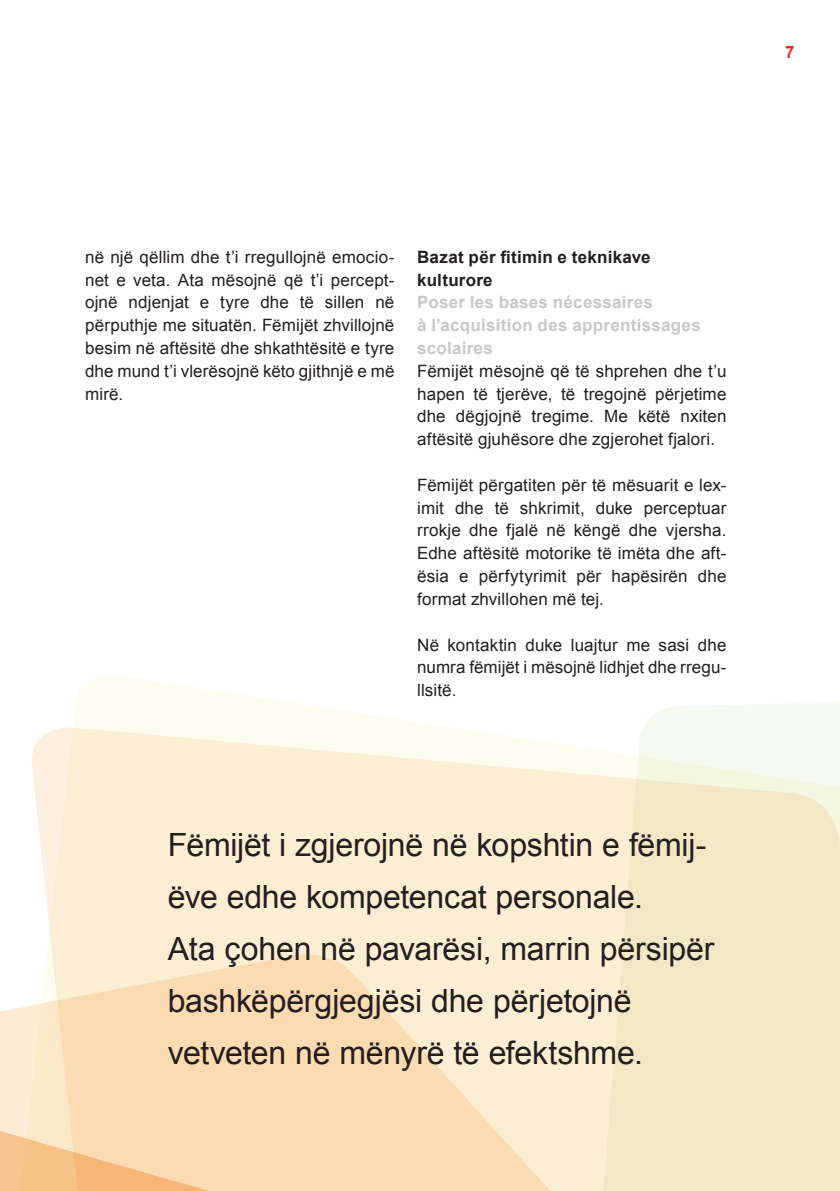
<style>
.page{position:relative;width:840px;height:1191px;background:#fff}
.page>*{position:absolute;margin:0;border:0;box-sizing:border-box;transform-origin:0 0}
.t1{font:32px/52px "Arial";letter-spacing:-.005em;color:#231f20}
.t2{font:17px/22.8px "Arial";letter-spacing:.005em;color:#231f20;text-align:justify}
.t3{font:700 17px/22.8px "Arial";letter-spacing:.015em;color:#c7c8ca}
.t4{font:700 17px/22.8px "Arial";letter-spacing:.015em;color:#231f20}
.t5{font:700 17px "Arial";color:#ee262c}
</style>
<div class="page">
<svg style="left:5px;top:675px;width:402px;height:516px"></svg>
<svg style="left:26px;top:721px;width:560px;height:470px;background:#fbe8c9"></svg>
<svg style="left:586px;top:703px;width:253px;height:488px;background:#f3ebce"></svg>
<p class="t5" style="left:784px;top:40px;width:11px">7</p>
<p class="t2" style="left:85px;top:246px;width:311px">në një qëllim dhe t’i rregullojnë emocio&shy;net e veta. Ata mësojnë që t’i percept&shy;ojnë ndjenjat e tyre dhe të sillen në përputhje me situatën. Fëmijët zhvillojnë besim në aftësitë dhe shkathtësitë e tyre dhe mund t’i vlerësojnë këto gjithnjë e më mirë.</p>
<p class="t4" style="left:417px;top:246px;width:235px">Bazat për fitimin e teknikave kulturore</p>
<p class="t3" style="left:417px;top:292px;width:285px">Poser les bases nécessaires<br>à l’acquisition des apprentissages scolaires</p>
<p class="t2" style="left:417px;top:360px;width:310px">Fëmijët mësojnë që të shprehen dhe t’u hapen të tjerëve, të tregojnë përjetime dhe dëgjojnë tregime. Me këtë nxiten aftësitë gjuhësore dhe zgjerohet fjalori.</p>
<p class="t2" style="left:417px;top:474px;width:310px">Fëmijët përgatiten për të mësuarit e lex&shy;imit dhe të shkrimit, duke perceptuar rrokje dhe fjalë në këngë dhe vjersha.<br>Edhe aftësitë motorike të imëta dhe aft&shy;ësia e përfytyrimit për hapësirën dhe format zhvillohen më tej.</p>
<p class="t2" style="left:417px;top:633px;width:310px">Në kontaktin duke luajtur me sasi dhe numra fëmijët i mësojnë lidhjet dhe rregu&shy;llsitë.</p>
<h1 class="t1" style="left:168px;top:819px;width:548px">Fëmijët i zgjerojnë në kopshtin e fëmij&shy;ëve edhe kompetencat personale.<br>Ata çohen në pavarësi, marrin përsipër bashkëpërgjegjësi dhe përjetojnë vetveten në mënyrë të efektshme.</h1>
</div>
